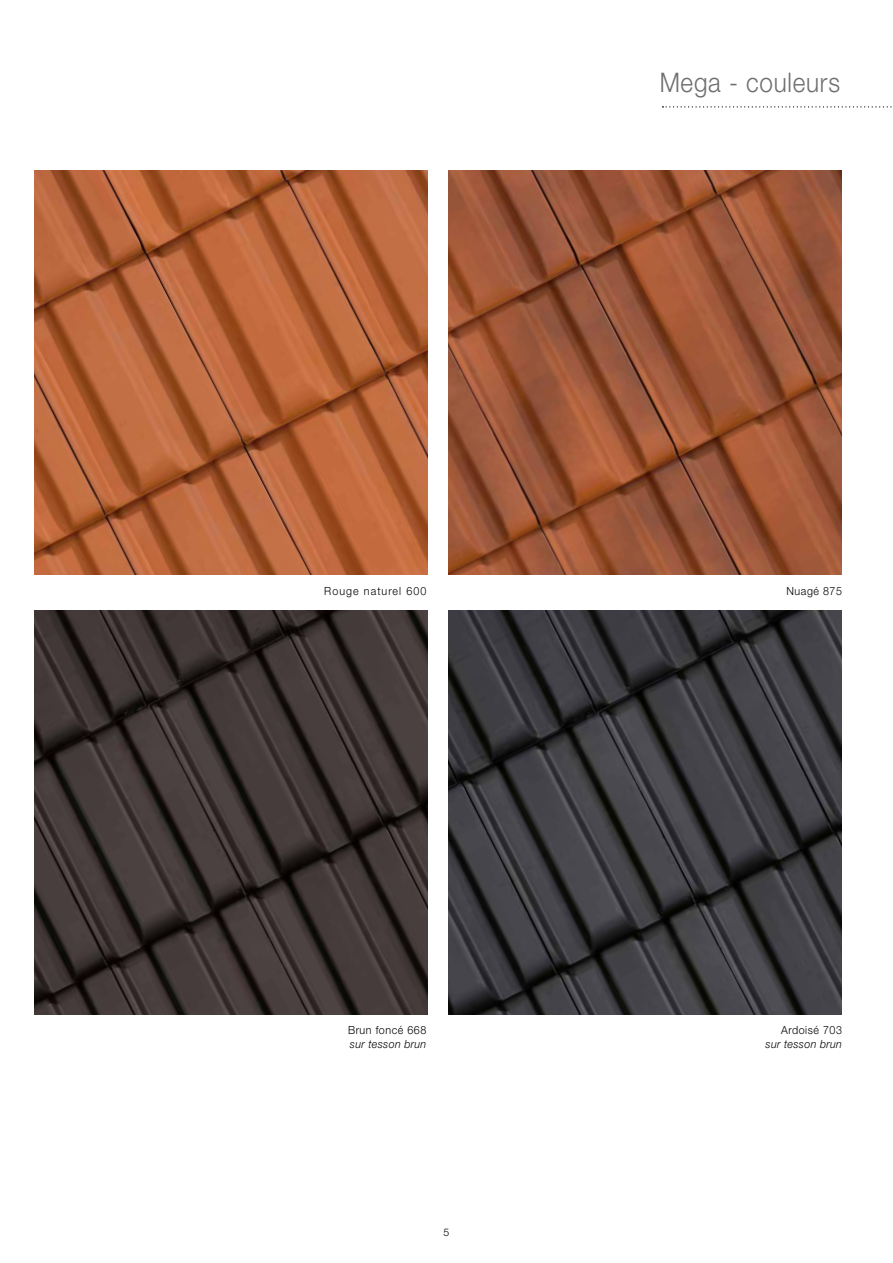
<style>
.page{position:relative;width:893px;height:1263px;background:#fff}
.page>*{position:absolute;margin:0;border:0;box-sizing:border-box;transform-origin:0 0}
.t1{font:300 27px "Helvetica Neue LT Std";letter-spacing:.03em;color:#706f6f;scale:.9 1}
.t2{font:300 11.25px "Helvetica Neue LT Std";letter-spacing:.05em;color:#000;scale:.95 1}
.t3{font:italic 300 11.25px "Helvetica Neue LT Std";letter-spacing:.03em;color:#000;scale:.95 1}
.t4{font:300 11.25px "Helvetica Neue LT Std";letter-spacing:.1em;color:#000;scale:.95 1}
.t5{font:300 10.5px "Helvetica Neue LT Std";color:#000}
</style>
<div class="page">
<svg style="left:662px;top:106px;width:230px;height:1px"></svg>
<img style="left:34px;top:170px;width:394px;height:404px">
<img style="left:448px;top:610px;width:394px;height:404px">
<img style="left:448px;top:170px;width:394px;height:404px">
<img style="left:34px;top:610px;width:394px;height:404px">
<h1 class="t1" style="left:660px;top:65px;width:202px">Mega - couleurs</h1>
<p class="t4" style="left:324px;top:584px;width:109px">Rouge naturel 600</p>
<p class="t2" style="left:787px;top:584px;width:60px">Nuagé 875</p>
<p class="t2" style="left:348px;top:1023px;width:84px">Brun foncé 668</p>
<p class="t3" style="left:350px;top:1037px;width:82px">sur tesson brun</p>
<p class="t5" style="left:444px;top:1226px;width:7px">5</p>
<p class="t2" style="left:781px;top:1023px;width:65px">Ardoisé 703</p>
<p class="t3" style="left:766px;top:1037px;width:82px">sur tesson brun</p>
</div>
